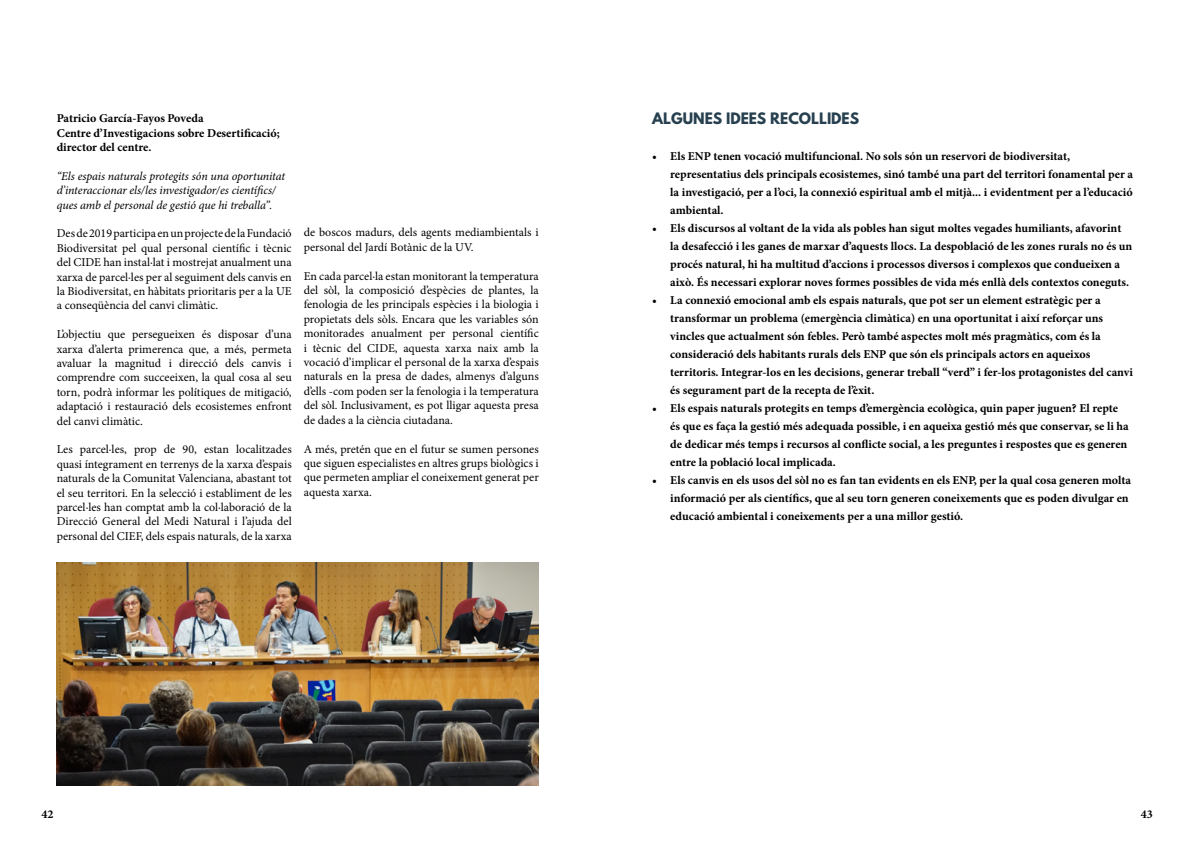
<style>
.page{position:relative;width:1191px;height:842px;background:#fff}
.page>*{position:absolute;margin:0;border:0;box-sizing:border-box;transform-origin:0 0}
.t1{font:700 14px "League Spartan";color:#26404f}
.t2{font:700 12px/18px "Minion Pro";color:#000}
.t3{font:12px/14.4px "Minion Pro";color:#000;text-align:justify}
.t4{font:italic 12px/14.4px "Minion Pro";letter-spacing:-.01em;color:#000}
</style>
<div class="page">
<img style="left:57px;top:563px;width:482px;height:222px">
<p class="t2" style="left:57px;top:111px;width:225px;line-height:14.4px">Patricio García-Fayos Poveda<br>Centre d’Investigacions sobre Desertificació; director del centre.</p>
<p class="t4" style="left:57px;top:169px;width:230px">“Els espais naturals protegits són una oportunitat d’interaccionar els/les investigador/es científics/ ques amb el personal de gestió que hi treballa”.</p>
<p class="t3" style="left:57px;top:226px;width:236px">Des de 2019 participa en un projecte de la Fundació Biodiversitat pel qual personal científic i tècnic del CIDE han instal·lat i mostrejat anualment una xarxa de parcel·les per al seguiment dels canvis en la Biodiversitat, en hàbitats prioritaris per a la UE a conseqüència del canvi climàtic.</p>
<p class="t3" style="left:57px;top:327px;width:236px">L’objectiu que persegueixen és disposar d’una xarxa d’alerta primerenca que, a més, permeta avaluar la magnitud i direcció dels canvis i comprendre com succeeixen, la qual cosa al seu torn, podrà informar les polítiques de mitigació, adaptació i restauració dels ecosistemes enfront del canvi climàtic.</p>
<p class="t3" style="left:57px;top:442px;width:236px">Les parcel·les, prop de 90, estan localitzades quasi íntegrament en terrenys de la xarxa d’espais naturals de la Comunitat Valenciana, abastant tot el seu territori. En la selecció i establiment de les parcel·les han comptat amb la col·laboració de la Direcció General del Medi Natural i l’ajuda del personal del CIEF, dels espais naturals, de la xarxa</p>
<p class="t3" style="left:304px;top:225px;width:236px">de boscos madurs, dels agents mediambientals i personal del Jardí Botànic de la UV.</p>
<p class="t3" style="left:304px;top:269px;width:236px">En cada parcel·la estan monitorant la temperatura del sòl, la composició d’espècies de plantes, la fenologia de les principals espècies i la biologia i propietats dels sòls. Encara que les variables són monitorades anualment per personal científic i tècnic del CIDE, aquesta xarxa naix amb la vocació d’implicar el personal de la xarxa d’espais naturals en la presa de dades, almenys d’alguns d’ells -com poden ser la fenologia i la temperatura del sòl. Inclusivament, es pot lligar aquesta presa de dades a la ciència ciutadana.</p>
<p class="t3" style="left:304px;top:441px;width:236px">A més, pretén que en el futur se sumen persones que siguen especialistes en altres grups biològics i que permeten ampliar el coneixement generat per aquesta xarxa.</p>
<p class="t1" style="left:652px;top:107px;width:208px">ALGUNES IDEES RECOLLIDES</p>
<p class="t2" style="left:670px;top:147px;width:464px;text-indent:-18px">• Els ENP tenen vocació multifuncional. No sols són un reservori de biodiversitat, representatius dels principals ecosistemes, sinó també una part del territori fonamental per a la investigació, per a l’oci, la connexió espiritual amb el mitjà... i evidentment per a l’educació ambiental.</p>
<p class="t2" style="left:670px;top:219px;width:464px;text-indent:-18px">• Els discursos al voltant de la vida als pobles han sigut moltes vegades humiliants, afavorint la desafecció i les ganes de marxar d’aquests llocs. La despoblació de les zones rurals no és un procés natural, hi ha multitud d’accions i processos diversos i complexos que condueixen a això. És necessari explorar noves formes possibles de vida més enllà dels contextos coneguts.</p>
<p class="t2" style="left:670px;top:291px;width:464px;text-indent:-18px">• La connexió emocional amb els espais naturals, que pot ser un element estratègic per a transformar un problema (emergència climàtica) en una oportunitat i així reforçar uns vincles que actualment són febles. Però també aspectes molt més pragmàtics, com és la consideració dels habitants rurals dels ENP que són els principals actors en aqueixos territoris. Integrar-los en les decisions, generar treball “verd” i fer-los protagonistes del canvi és segurament part de la recepta de l’èxit.</p>
<p class="t2" style="left:670px;top:399px;width:460px;text-indent:-18px">• Els espais naturals protegits en temps d’emergència ecològica, quin paper juguen? El repte és que es faça la gestió més adequada possible, i en aqueixa gestió més que conservar, se li ha de dedicar més temps i recursos al conflicte social, a les preguntes i respostes que es generen entre la població local implicada.</p>
<p class="t2" style="left:670px;top:471px;width:462px;text-indent:-18px">• Els canvis en els usos del sòl no es fan tan evidents en els ENP, per la qual cosa generen molta informació per als científics, que al seu torn generen coneixements que es poden divulgar en educació ambiental i coneixements per a una millor gestió.</p>
<p class="t2" style="left:42px;top:805px;width:13px">42</p>
<p class="t2" style="left:1140px;top:805px;width:13px">43</p>
</div>
